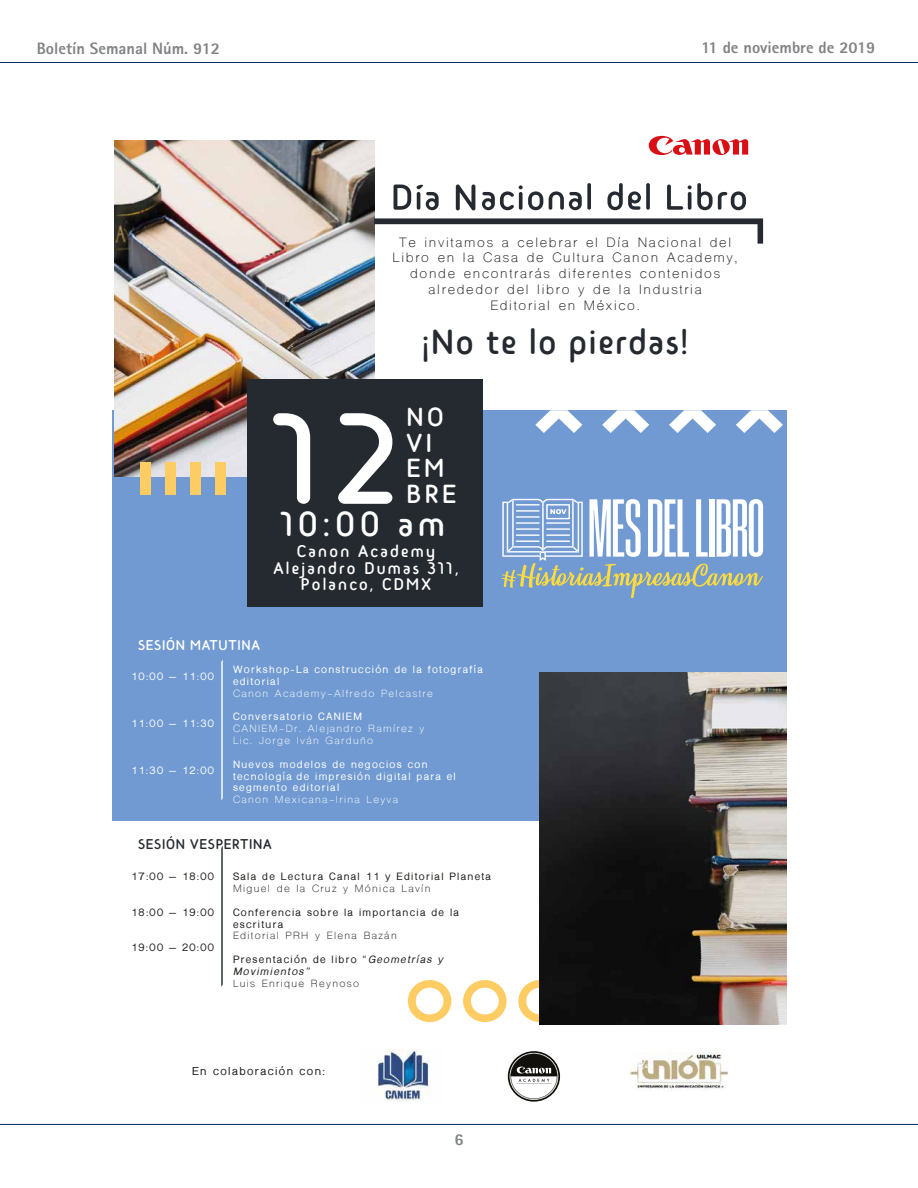
<style>
.page{position:relative;width:918px;height:1188px;background:#fff}
.page>*{position:absolute;margin:0;border:0;box-sizing:border-box;transform-origin:0 0}
.t1{font:600 127.65px "Sary Soft";color:#fff}
.t2{font:600 34.5px "Sary Soft";letter-spacing:.05em;color:#252a30}
.t3{font:600 34.2px "Sary Soft";color:#fff}
.t4{font:600 25.8px/25.5px "Sary Soft";letter-spacing:.13em;color:#fff}
.t5{font:600 16.65px/16.5px "Sary Soft";letter-spacing:.13em;color:#fff;text-align:center}
.t6{font:800 16.5px "Rotis Sans Serif";color:#808285}
.t7{font:600 13.95px "Sary Soft";letter-spacing:.05em;color:#252a30}
.t8{font:600 13.95px "Sary Soft";letter-spacing:.05em;color:#fff}
.t9{font:12.75px/16px "Shree Dev 0714";letter-spacing:.13em;color:#1d1d1b;text-align:center}
.t10{font:700 10.65px "Shree Dev 0714";letter-spacing:.13em;color:#1d1d1b}
.t11{font:700 9.9px/11.9px "Shree Dev 0714";letter-spacing:.13em;color:#fff}
.t12{font:700 9.9px/11.9px "Shree Dev 0714";letter-spacing:.13em;color:#1d1d1b}
.t13{font:9.9px/11.9px "Shree Dev 0714";letter-spacing:.13em;color:#fff}
.t14{font:9.9px "Shree Dev 0714";letter-spacing:.13em;color:#1d1d1b}
.t15{font:italic 700 9.9px/11.9px "Shree Dev 0714";letter-spacing:.13em;color:#1d1d1b}
.s1{font-style:normal}
</style>
<div class="page">
<hr style="left:0;top:62px;width:918px;height:1px;background:#00295c">
<hr style="left:0;top:1124px;width:918px;height:1px;background:#00295c">
<svg style="left:508px;top:1051px;width:52px;height:51px"></svg>
<img style="left:377px;top:1050px;width:53px;height:52px">
<div style="left:113px;top:410px;width:674px;height:411px;background:#709ad1"></div>
<img style="left:114px;top:140px;width:260px;height:337px">
<div style="left:141px;top:463px;width:10px;height:32px;background:#fdcc63"></div>
<div style="left:166px;top:463px;width:10px;height:32px;background:#fdcc63"></div>
<div style="left:190px;top:463px;width:11px;height:32px;background:#fdcc63"></div>
<div style="left:215px;top:463px;width:10px;height:32px;background:#fdcc63"></div>
<svg style="left:736px;top:410px;width:47px;height:23px"></svg>
<svg style="left:669px;top:410px;width:47px;height:23px"></svg>
<svg style="left:602px;top:410px;width:47px;height:23px"></svg>
<svg style="left:535px;top:410px;width:47px;height:23px"></svg>
<svg style="left:649px;top:136px;width:99px;height:19px"></svg>
<svg style="left:374px;top:218px;width:389px;height:26px"></svg>
<svg style="left:456px;top:184px;width:19px;height:26px"></svg>
<svg style="left:394px;top:185px;width:17px;height:25px"></svg>
<svg style="left:417px;top:184px;width:22px;height:26px"></svg>
<svg style="left:482px;top:185px;width:61px;height:25px"></svg>
<svg style="left:549px;top:191px;width:33px;height:19px"></svg>
<svg style="left:587px;top:183px;width:4px;height:27px"></svg>
<svg style="left:608px;top:183px;width:33px;height:27px"></svg>
<svg style="left:646px;top:183px;width:4px;height:27px"></svg>
<svg style="left:667px;top:183px;width:79px;height:27px"></svg>
<div style="left:247px;top:379px;width:236px;height:228px;background:#252a30"></div>
<svg style="left:518px;top:980px;width:22px;height:42px"></svg>
<svg style="left:463px;top:980px;width:44px;height:42px"></svg>
<svg style="left:408px;top:980px;width:43px;height:42px"></svg>
<img style="left:540px;top:672px;width:247px;height:352px">
<svg style="left:221px;top:846px;width:2px;height:141px"></svg>
<svg style="left:221px;top:659px;width:2px;height:142px"></svg>
<svg style="left:501px;top:499px;width:262px;height:99px"></svg>
<img style="left:630px;top:1052px;width:99px;height:38px">
<h3 class="t6" style="left:37px;top:38px;width:185px">Boletín Semanal Núm. 912</h3>
<h3 class="t6" style="left:701px;top:37px;width:176px">11 de noviembre de 2019</h3>
<p class="t9" style="left:393px;top:235px;width:347px">Te invitamos a celebrar el Día Nacional del Libro en la Casa de Cultura Canon Academy, donde encontrarás diferentes contenidos alrededor del libro y de la Industria<br>Editorial en México.</p>
<h2 class="t2" style="left:422px;top:322px;width:267px">¡No te lo pierdas!</h2>
<h3 class="t4" style="left:407px;top:405px;width:39px">NO<br>VI</h3>
<h3 class="t4" style="left:407px;top:481px;width:51px">BRE</h3>
<h1 class="t1" style="left:271px;top:383px;width:128px">12</h1>
<h3 class="t3" style="left:280px;top:504px;width:166px">10:00 am</h3>
<h3 class="t5" style="left:273px;top:544px;width:187px">Canon Academy<br>Alejandro Dumas 311,<br>Polanco, CDMX</h3>
<h3 class="t4" style="left:407px;top:456px;width:39px">EM</h3>
<h3 class="t8" style="left:138px;top:637px;width:123px">SESIÓN MATUTINA</h3>
<p class="t11" style="left:131px;top:670px;width:84px">10:00 – 11:00</p>
<p class="t11" style="left:131px;top:718px;width:84px">11:00 – 11:30</p>
<p class="t11" style="left:131px;top:765px;width:84px">11:30 – 12:00</p>
<p class="t11" style="left:233px;top:664px;width:251px">Workshop-La construcción de la fotografía editorial</p>
<p class="t13" style="left:233px;top:688px;width:201px">Canon Academy-Alfredo Pelcastre</p>
<p class="t11" style="left:233px;top:711px;width:130px">Conversatorio CANIEM</p>
<p class="t13" style="left:233px;top:724px;width:193px">CANIEM-Dr. Alejandro Ramírez y<br>Lic. Jorge Iván Garduño</p>
<p class="t11" style="left:233px;top:758px;width:224px">Nuevos modelos de negocios con tecnología de impresión digital para el segmento editorial</p>
<p class="t13" style="left:233px;top:795px;width:167px">Canon Mexicana-Irina Leyva</p>
<h3 class="t7" style="left:138px;top:836px;width:135px">SESIÓN VESPERTINA</h3>
<p class="t12" style="left:131px;top:871px;width:84px">17:00 – 18:00</p>
<p class="t12" style="left:131px;top:906px;width:84px">18:00 – 19:00</p>
<p class="t12" style="left:131px;top:942px;width:84px">19:00 – 20:00</p>
<p class="t12" style="left:233px;top:871px;width:260px">Sala de Lectura Canal 11 y Editorial Planeta</p>
<p class="t14" style="left:233px;top:882px;width:199px">Miguel de la Cruz y Mónica Lavín</p>
<p class="t12" style="left:233px;top:906px;width:227px">Conferencia sobre la importancia de la escritura</p>
<p class="t14" style="left:233px;top:930px;width:165px">Editorial PRH y Elena Bazán</p>
<p class="t15" style="left:233px;top:954px;width:211px"><span class="s1">Presentación de libro “</span>Geometrías y<br>Movimientos”</p>
<p class="t14" style="left:233px;top:977px;width:127px">Luis Enrique Reynoso</p>
<p class="t10" style="left:192px;top:1065px;width:134px">En colaboración con:</p>
<h3 class="t6" style="left:455px;top:1129px;width:11px">6</h3>
</div>
